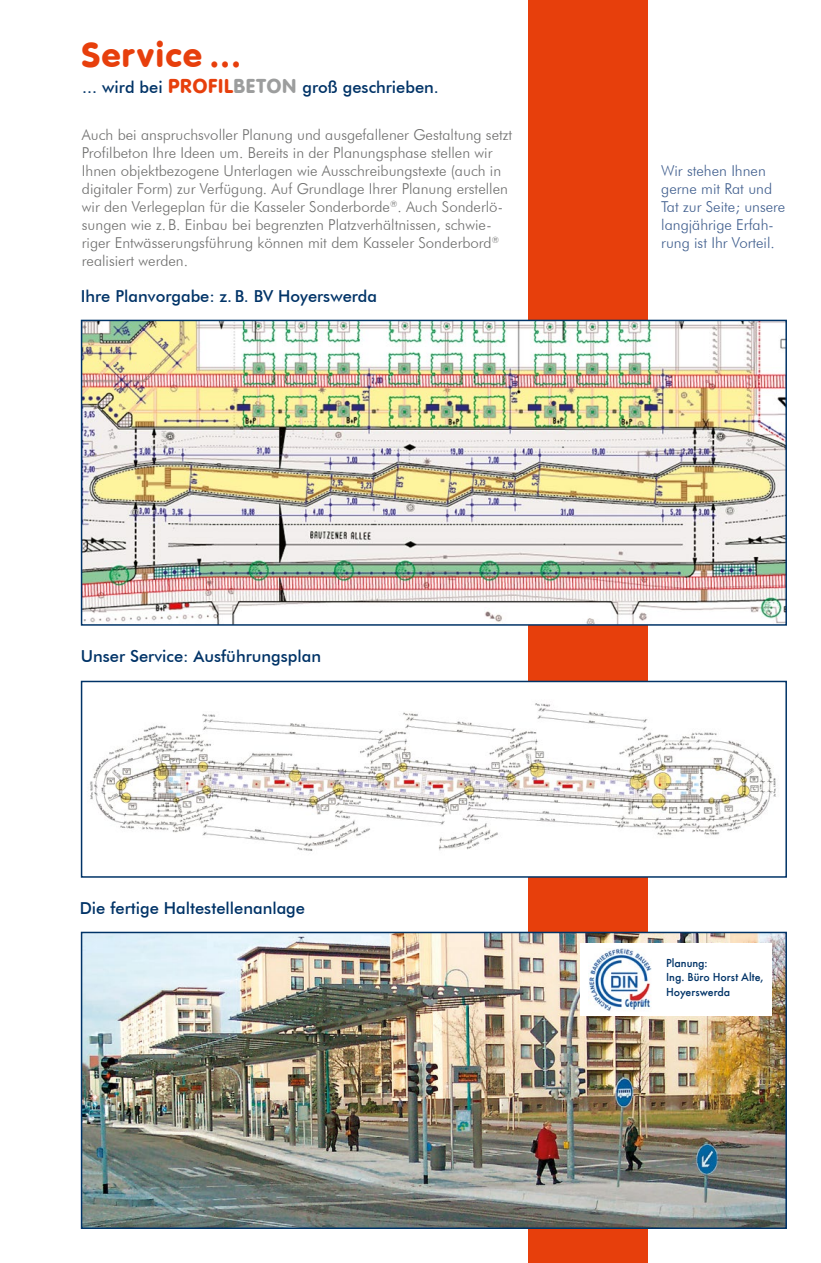
<style>
.page{position:relative;width:821px;height:1263px;background:#fff}
.page>*{position:absolute;margin:0;border:0;box-sizing:border-box;transform-origin:0 0}
.h1-Seite2-orange{font:36px "VAG Round";color:#e73f0c}
.H2-_seite_5-_blau{font:500 16.5px "Futura BT";color:#003367}
.p_Seite_5_Blau_unten{font:500 16.5px "Futura BT";color:#003367}
.p-grau{font:300 15px/18px "Futura BT";color:#6f6f6e}
.p-blau{font:300 15px/18px "Futura BT";color:#42608f}
.t1{font:500 12px/14.4px "Futura TEE";color:#003367}
.s1{font-family:"VAG Round";font-weight:400;font-size:21px;color:#e73f0c}
.s2{font-family:"VAG Round";font-weight:400;font-size:21px;color:#9c9d9d}
</style>
<div class="page">
<div style="left:528px;top:0;width:119px;height:1263px;background:#e73f0c"></div>
<div style="left:82px;top:681px;width:704px;height:196px;background:#fff"></div>
<img style="left:90px;top:703px;width:686px;height:148px">
<div style="left:81px;top:681px;width:706px;height:197px;border:2px solid #003367"></div>
<img style="left:84px;top:323px;width:700px;height:300px">
<div style="left:81px;top:320px;width:706px;height:306px;border:2px solid #003367"></div>
<img style="left:84px;top:935px;width:700px;height:291px">
<div style="left:81px;top:932px;width:706px;height:297px;border:2px solid #003367"></div>
<div style="left:580px;top:943px;width:192px;height:72px;background:#fff"></div>
<img style="left:588px;top:948px;width:64px;height:63px">
<h1 class="h1-Seite2-orange" style="left:81px;top:34px;width:162px">Service ...</h1>
<p class="p_Seite_5_Blau_unten" style="left:82px;top:77px;width:358px">... wird bei <span class="s1">PROFIL</span><span class="s2">BETON</span> groß geschrieben.</p>
<p class="p-grau" style="left:82px;top:126px;width:432px">Auch bei anspruchsvoller Planung und ausgefallener Gestaltung setzt Profilbeton Ihre Ideen um. Bereits in der Planungsphase stellen wir Ihnen objektbezogene Unterlagen wie Ausschreibungstexte (auch in digitaler Form) zur Verfügung. Auf Grundlage Ihrer Planung erstellen wir den Verlegeplan für die Kasseler Sonderborde<sup>®</sup>. Auch Sonderlö&shy;sungen wie z. B. Einbau bei begrenzten Platzverhältnissen, schwie&shy;riger Entwässerungsführung können mit dem Kasseler Sonderbord<sup>® </sup>realisiert werden.</p>
<h2 class="H2-_seite_5-_blau" style="left:81px;top:286px;width:298px">Ihre Planvorgabe: z. B. BV Hoyerswerda</h2>
<h2 class="H2-_seite_5-_blau" style="left:81px;top:646px;width:242px">Unser Service: Ausführungsplan</h2>
<h2 class="H2-_seite_5-_blau" style="left:80px;top:898px;width:227px">Die fertige Haltestellenanlage</h2>
<p class="p-blau" style="left:661px;top:161px;width:126px">Wir stehen Ihnen gerne mit Rat und<br>Tat zur Seite; unsere langjährige Erfah&shy;rung ist Ihr Vorteil.</p>
<p class="t1" style="left:666px;top:956px;width:99px">Planung:<br>Ing. Büro Horst Alte,<br>Hoyerswerda</p>
</div>
